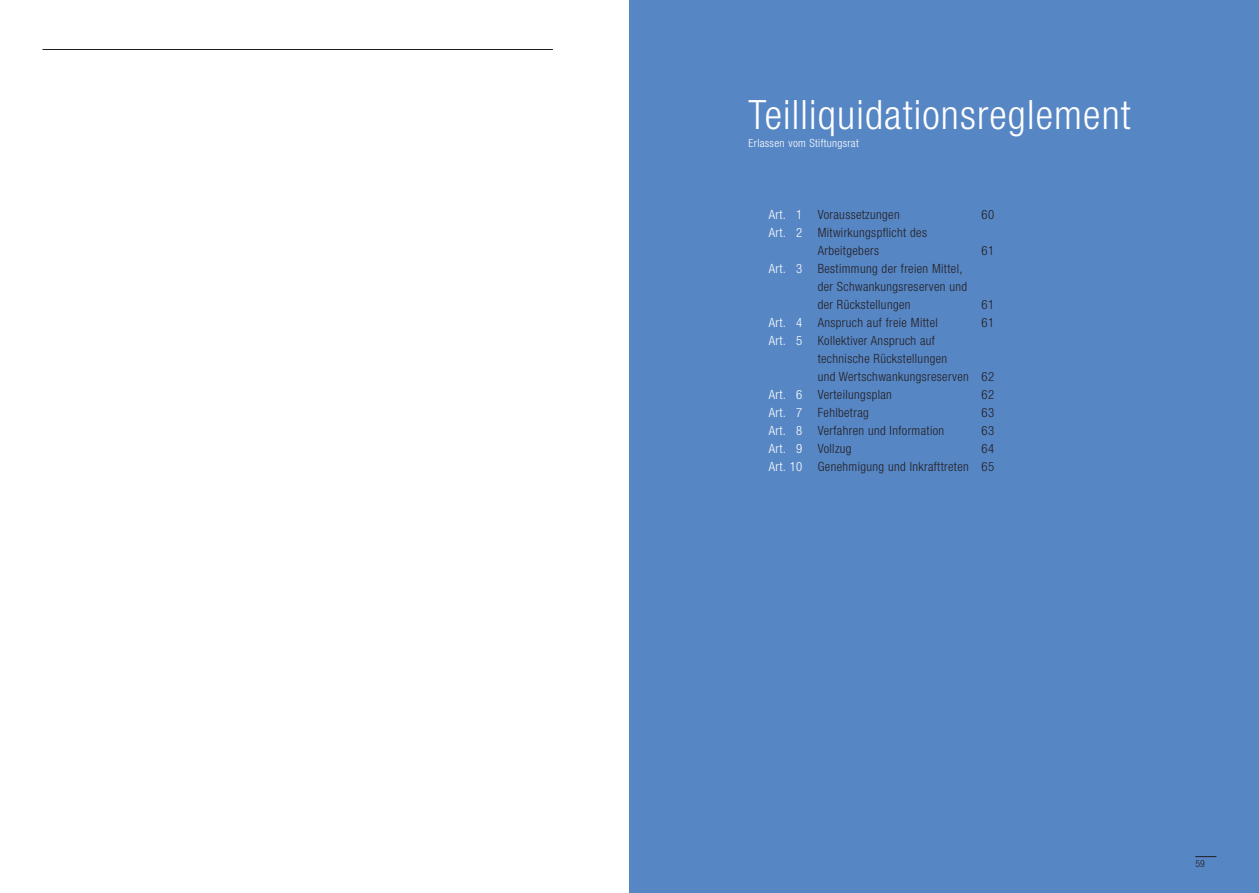
<style>
.page{position:relative;width:1259px;height:893px;background:#fff}
.page>*{position:absolute;margin:0;border:0;box-sizing:border-box;transform-origin:0 0}
.t1{font:300 condensed 40.5px "Helvetica Neue LT Std";letter-spacing:.03em;color:#fff}
.t2{font:300 condensed 12.75px/18px "Helvetica Neue LT Std";letter-spacing:.03em;color:#231f20;text-align:center}
.t3{font:300 condensed 11.25px "Helvetica Neue LT Std";letter-spacing:.03em;color:#fff}
.t4{font:300 condensed 9.75px "Helvetica Neue LT Std";color:#231f20}
.s1{color:#fff}
</style>
<div class="page">
<div style="left:629px;top:0;width:630px;height:893px;background:#5786c5"></div>
<hr style="left:43px;top:49px;width:510px;height:1px;background:#231f20">
<svg style="left:1195px;top:856px;width:21px;height:1px"></svg>
<h1 class="t1" style="left:748px;top:92px;width:384px">Teilliquidationsreglement</h1>
<p class="t3" style="left:748px;top:137px;width:112px">Erlassen vom Stiftungsrat</p>
<p class="t2" style="left:769px;top:206px;width:132px"><span class="s1">Art. 1</span> Voraussetzungen</p>
<p class="t2" style="left:981px;top:206px;width:14px">60</p>
<p class="t2" style="left:769px;top:224px;width:160px"><span class="s1">Art. 2</span> Mitwirkungspflicht des<br>Arbeitgebers</p>
<p class="t2" style="left:981px;top:242px;width:14px">61</p>
<p class="t2" style="left:817px;top:260px;width:151px;text-align:left;text-indent:-49px"><span class="s1">Art. 3</span> Bestimmung der freien Mittel, der Schwankungsreserven und der Rückstellungen</p>
<p class="t2" style="left:981px;top:296px;width:14px">61</p>
<p class="t2" style="left:769px;top:314px;width:170px"><span class="s1">Art. 4</span> Anspruch auf freie Mittel</p>
<p class="t2" style="left:981px;top:314px;width:14px">61</p>
<p class="t2" style="left:769px;top:332px;width:168px"><span class="s1">Art. 5</span> Kollektiver Anspruch auf</p>
<p class="t2" style="left:817px;top:350px;width:131px">technische Rückstellungen</p>
<p class="t2" style="left:817px;top:368px;width:178px">und Wertschwankungsreserven 62</p>
<p class="t2" style="left:769px;top:386px;width:125px"><span class="s1">Art. 6</span> Verteilungsplan</p>
<p class="t2" style="left:981px;top:386px;width:14px">62</p>
<p class="t2" style="left:769px;top:404px;width:102px"><span class="s1">Art. 7</span> Fehlbetrag</p>
<p class="t2" style="left:981px;top:404px;width:14px">63</p>
<p class="t2" style="left:769px;top:422px;width:177px"><span class="s1">Art. 8</span> Verfahren und Information</p>
<p class="t2" style="left:981px;top:422px;width:14px">63</p>
<p class="t2" style="left:769px;top:440px;width:84px"><span class="s1">Art. 9</span> Vollzug</p>
<p class="t2" style="left:769px;top:440px;width:227px;text-align:right">64<br><span class="s1">Art. 10</span> Genehmigung und Inkrafttreten 65</p>
<p class="t4" style="left:1195px;top:858px;width:11px">59</p>
</div>
